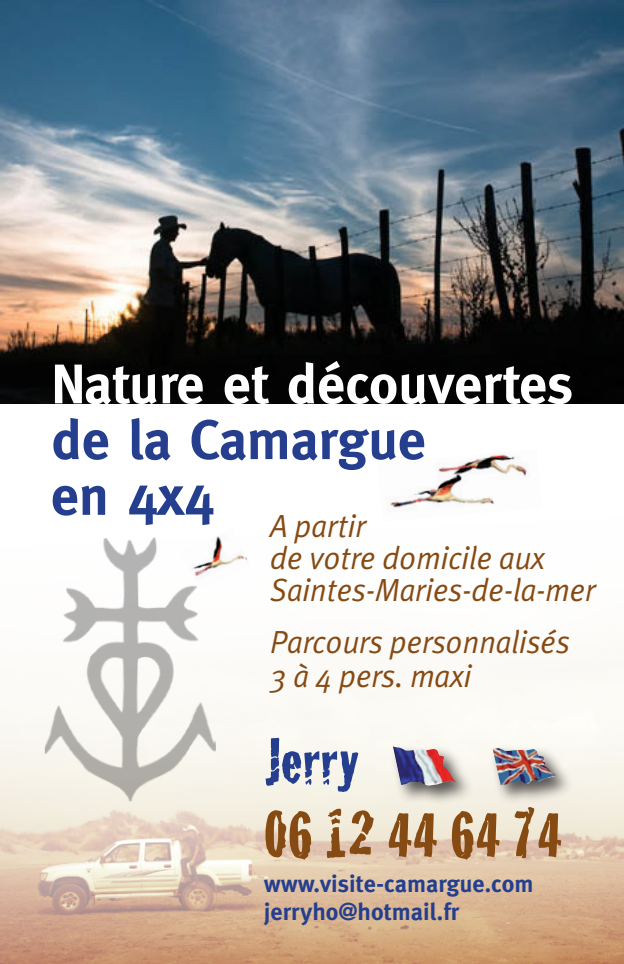
<style>
.page{position:relative;width:624px;height:964px;background:#fff}
.page>*{position:absolute;margin:0;border:0;box-sizing:border-box;transform-origin:0 0}
.t1{font:68px "Cracked";color:#864a13}
.t2{font:63.6px "Cracked";color:#253f8e}
.t3{font:700 55.6px "Meta";color:#fff}
.t4{font:700 55.6px "Meta";color:#253f8e}
.t5{font:italic 32px "Meta Plus Normal";color:#864a13;scale:.96 1}
.t6{font:700 24px "Meta Plus";color:#253f8e}
.s1{font-family:"Meta"}
</style>
<div class="page">
<img style="left:0;top:660px;width:624px;height:304px">
<img style="left:41px;top:537px;width:176px;height:266px">
<div style="left:388px;top:741px;width:105px;height:98px;background:#231f20;opacity:.75"></div>
<img style="left:393px;top:746px;width:63px;height:40px">
<div style="left:487px;top:741px;width:105px;height:92px;background:#231f20;opacity:.75"></div>
<img style="left:492px;top:746px;width:64px;height:39px">
<img style="left:0;top:0;width:624px;height:403px">
<img style="left:390px;top:454px;width:137px;height:56px">
<img style="left:180px;top:536px;width:68px;height:53px">
<p class="t3" style="left:51px;top:352px;width:523px">Nature et découvertes</p>
<p class="t4" style="left:51px;top:408px;width:376px">de la Camargue</p>
<p class="t4" style="left:51px;top:463px;width:164px">en 4x4</p>
<p class="t5" style="left:270px;top:507px;width:101px">A partir</p>
<p class="t5" style="left:270px;top:539px;width:288px">de votre domicile aux</p>
<p class="t5" style="left:270px;top:571px;width:340px">Saintes-Maries-de-la-mer</p>
<p class="t5" style="left:270px;top:623px;width:314px">Parcours personnalisés</p>
<p class="t5" style="left:270px;top:657px;width:211px">3 à 4 pers. max<span class="s1">i</span></p>
<p class="t2" style="left:264px;top:713px;width:97px">Jerry</p>
<p class="t1" style="left:264px;top:780px;width:300px">06 12 44 64 74</p>
<p class="t6" style="left:264px;top:869px;width:271px">www.visite-camargue.com</p>
<p class="t6" style="left:264px;top:897px;width:197px">jerryho@hotmail.fr</p>
</div>
